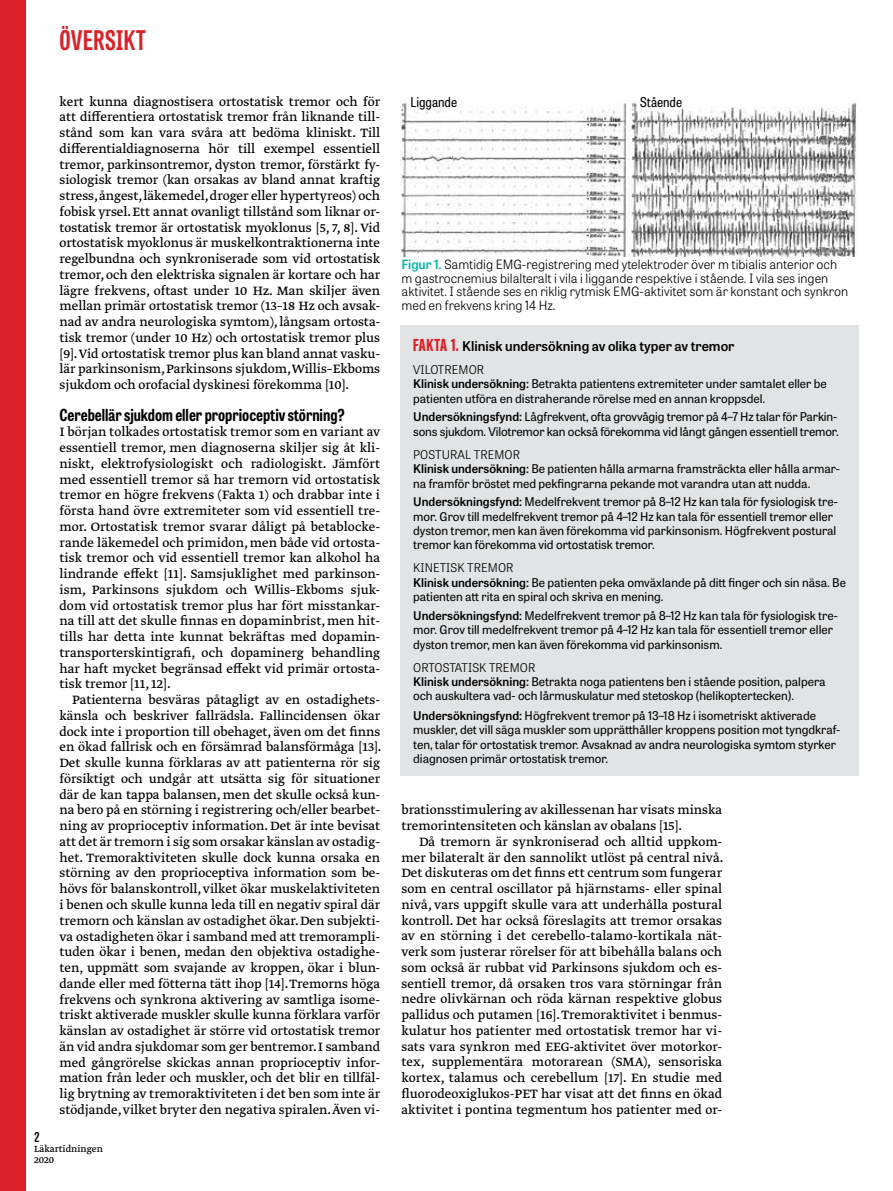
<style>
.page{position:relative;width:893px;height:1191px;background:#fff}
.page>*{position:absolute;margin:0;border:0;box-sizing:border-box;transform-origin:0 0}
.t1{font:700 27px "Tablet Gothic Compressed";letter-spacing:.02em;color:#da2128}
.t2{font:700 16.5px "Tablet Gothic Condensed";color:#000}
.t3{font:14.25px/15.8px "Greta Text Pro Regular Min";letter-spacing:-.005em;color:#000;text-align:justify}
.t4{font:600 13.5px "Tablet Gothic";color:#000}
.t5{font:semi-condensed 13.5px "Tablet Gothic";color:#000}
.t6{font:600 13.5px "Tablet Gothic Condensed";color:#000}
.t7{font:300 12.75px/13.5px "Tablet Gothic";color:#000}
.t8{font:12px/14.4px "Tablet Gothic";color:#000}
.t9{font:10.5px/10.5px "Greta Text Pro";color:#000}
.s1{font-weight:600;color:#00b5a5}
.s2{font-family:"Tablet Gothic Compressed";font-weight:800;font-size:16.5px;color:#da2128}
.s3{font-weight:300}
.s4{font-weight:600}
</style>
<div class="page">
<div style="left:0;top:0;width:26px;height:1191px;background:#da2128"></div>
<div style="left:400px;top:326px;width:459px;height:450px;background:#e2e3e4"></div>
<img style="left:400px;top:100px;width:457px;height:156px">
<h1 class="t1" style="left:60px;top:22px;width:88px">ÖVERSIKT</h1>
<p class="t3" style="left:60px;top:94px;width:322px">kert kunna diagnostisera ortostatisk tremor och för att differentiera ortostatisk tremor från liknande till&shy;stånd som kan vara svåra att bedöma kliniskt. Till differentialdiagnoserna hör till exempel essentiell tremor, parkinsontremor, dyston tremor, förstärkt fy&shy;siologisk tremor (kan orsakas av bland annat kraftig stress, ångest, läkemedel, droger eller hypertyreos) och fobisk yrsel. Ett annat ovanligt tillstånd som liknar or&shy;tostatisk tremor är ortostatisk myoklonus [5, 7, 8]. Vid ortostatisk myoklonus är muskelkontraktionerna inte regelbundna och synkroniserade som vid ortostatisk tremor, och den elektriska signalen är kortare och har lägre frekvens, oftast under 10 Hz. Man skiljer även mellan primär ortostatisk tremor (13–18 Hz och avsak&shy;nad av andra neurologiska symtom), långsam ortosta&shy;tisk tremor (under 10 Hz) och ortostatisk tremor plus [9]. Vid ortostatisk tremor plus kan bland annat vasku&shy;lär parkinsonism, Parkinsons sjukdom,Willis–Ekboms sjukdom och orofacial dyskinesi förekomma [10].</p>
<p class="t2" style="left:60px;top:403px;width:287px">Cerebellär sjukdom eller proprioceptiv störning?</p>
<p class="t3" style="left:60px;top:425px;width:322px">I början tolkades ortostatisk tremor som en variant av essentiell tremor, men diagnoserna skiljer sig åt kli&shy;niskt, elektrofysiologiskt och radiologiskt. Jämfört med essentiell tremor så har tremorn vid ortostatisk tremor en högre frekvens (Fakta 1) och drabbar inte i första hand övre extremiteter som vid essentiell tre&shy;mor. Ortostatisk tremor svarar dåligt på betablocke&shy;rande läkemedel och primidon, men både vid ortosta&shy;tisk tremor och vid essentiell tremor kan alkohol ha lindrande effekt [11]. Samsjuklighet med parkinson&shy;ism, Parkinsons sjukdom och Willis–Ekboms sjuk&shy;dom vid ortostatisk tremor plus har fört misstankar&shy;na till att det skulle finnas en dopaminbrist, men hit&shy;tills har detta inte kunnat bekräftas med dopamin&shy;transporterskintigrafi, och dopaminerg behandling har haft mycket begränsad effekt vid primär ortosta&shy;tisk tremor [11, 12].</p>
<p class="t3" style="left:60px;top:692px;width:324px;text-indent:13px">Patienterna besväras påtagligt av en ostadighets&shy;känsla och beskriver fallrädsla. Fallincidensen ökar dock inte i proportion till obehaget, även om det finns en ökad fallrisk och en försämrad balansförmåga [13].<br>Det skulle kunna förklaras av att patienterna rör sig försiktigt och undgår att utsätta sig för situationer där de kan tappa balansen, men det skulle också kun&shy;na bero på en störning i registrering och/eller bearbet&shy;ning av proprioceptiv information. Det är inte bevisat att det är tremorn i sig som orsakar känslan av ostadig&shy;het. Tremoraktiviteten skulle dock kunna orsaka en störning av den proprioceptiva information som be&shy;hövs för balanskontroll, vilket ökar muskelaktiviteten i benen och skulle kunna leda till en negativ spiral där tremorn och känslan av ostadighet ökar. Den subjekti&shy;va ostadigheten ökar i samband med att tremorampli&shy;tuden ökar i benen, medan den objektiva ostadighe&shy;ten, uppmätt som svajande av kroppen, ökar i blun&shy;dande eller med fötterna tätt ihop [14]. Tremorns höga frekvens och synkrona aktivering av samtliga isome&shy;triskt aktiverade muskler skulle kunna förklara varför känslan av ostadighet är större vid ortostatisk tremor än vid andra sjukdomar som ger bentremor. I samband med gångrörelse skickas annan proprioceptiv infor&shy;mation från leder och muskler, och det blir en tillfäl&shy;lig brytning av tremoraktiviteten i det ben som inte är stödjande, vilket bryter den negativa spiralen.Även vi-</p>
<p class="t6" style="left:34px;top:1127px;width:7px">2</p>
<p class="t9" style="left:34px;top:1144px;width:70px">Läkartidningen<br>2020</p>
<p class="t5" style="left:411px;top:93px;width:48px">Liggande</p>
<p class="t5" style="left:640px;top:93px;width:43px">Stående</p>
<p class="t7" style="left:401px;top:257px;width:448px"><span class="s1">Figur 1.</span> Samtidig EM G-registrering med ytelektroder över m tibialis anterior och m gastrocnemius bilalteralt i vila i liggande respektive i stående. I vila ses ingen aktivitet. I stående ses en riklig rytmisk EM G-aktivitet som är konstant och synkron med en frekvens kring 14 Hz.</p>
<p class="t4" style="left:413px;top:336px;width:323px"><span class="s2">Fakta 1.</span> Klinisk undersökning av olika typer av tremor</p>
<p class="t8" style="left:413px;top:362px;width:415px"><span class="s3">Vilotremor<br></span><span class="s4">Klinisk undersökning:</span> Betrakta patientens extremiteter under samtalet eller be patienten utföra en distraherande rörelse med en annan kroppsdel.</p>
<p class="t8" style="left:413px;top:409px;width:427px"><span class="s4">Undersökningsfynd:</span> Lågfrekvent, ofta grovvågig tremor på 4–7 Hz talar för Parkin&shy;sons sjukdom. Vilotremor kan också förekomma vid långt gången essentiell tremor.</p>
<p class="t8" style="left:413px;top:446px;width:428px"><span class="s3">Postural tremor<br></span><span class="s4">Klinisk undersökning:</span> Be patienten hålla armarna framsträckta eller hålla armar&shy;na framför bröstet med pekfingrarna pekande mot varandra utan att nudda.</p>
<p class="t8" style="left:413px;top:494px;width:426px"><span class="s4">Undersökningsfynd:</span> Medelfrekvent tremor på 8–12 Hz kan tala för fysiologisk tre&shy;mor. Grov till medelfrekvent tremor på 4–12 Hz kan tala för essentiell tremor eller dyston tremor, men kan även förekomma vid parkinsonism. Högfrekvent postural tremor kan förekomma vid ortostatisk tremor.</p>
<p class="t8" style="left:413px;top:560px;width:434px"><span class="s3">Kinetisk tremor<br></span><span class="s4">Klinisk undersökning:</span> Be patienten peka omväxlande på ditt finger och sin näsa. Be patienten att rita en spiral och skriva en mening.</p>
<p class="t8" style="left:413px;top:607px;width:426px"><span class="s4">Undersökningsfynd:</span> Medelfrekvent tremor på 8–12 Hz kan tala för fysiologisk tre&shy;mor. Grov till medelfrekvent tremor på 4–12 Hz kan tala för essentiell tremor eller dyston tremor, men kan även förekomma vid parkinsonism.</p>
<p class="t8" style="left:413px;top:659px;width:414px"><span class="s3">Ortostatisk tremor<br></span><span class="s4">Klinisk undersökning:</span> Betrakta noga patientens ben i stående position, palpera och auskultera vad- och lårmuskulatur med stetoskop (helikoptertecken).</p>
<p class="t8" style="left:413px;top:708px;width:429px"><span class="s4">Undersökningsfynd:</span> Högfrekvent tremor på 13–18 Hz i isometriskt aktiverade muskler, det vill säga muskler som upprätthåller kroppens position mot tyngdkraf&shy;ten, talar för ortostatisk tremor. Avsaknad av andra neurologiska symtom styrker diagnosen primär ortostatisk tremor.</p>
<p class="t3" style="left:401px;top:802px;width:322px">brationsstimulering av akillessenan har visats minska tremorintensiteten och känslan av obalans [15].</p>
<p class="t3" style="left:401px;top:834px;width:324px;text-indent:18px">Då tremorn är synkroniserad och alltid uppkom&shy;mer bilateralt är den sannolikt utlöst på central nivå.<br>Det diskuteras om det finns ett centrum som fungerar som en central oscillator på hjärnstams- eller spinal nivå, vars uppgift skulle vara att underhålla postural kontroll. Det har också föreslagits att tremor orsakas av en störning i det cerebello-talamo-kortikala nät&shy;verk som justerar rörelser för att bibehålla balans och som också är rubbat vid Parkinsons sjukdom och es&shy;sentiell tremor, då orsaken tros vara störningar från nedre olivkärnan och röda kärnan respektive globus pallidus och putamen [16]. Tremoraktivitet i benmus&shy;kulatur hos patienter med ortostatisk tremor har vi&shy;sats vara synkron med EEG-aktivitet över motorkor&shy;tex, supplementära motorarean (SMA), sensoriska kortex, talamus och cerebellum [17]. En studie med fluorodeoxiglukos-PET har visat att det finns en ökad aktivitet i pontina tegmentum hos patienter med or-</p>
</div>
